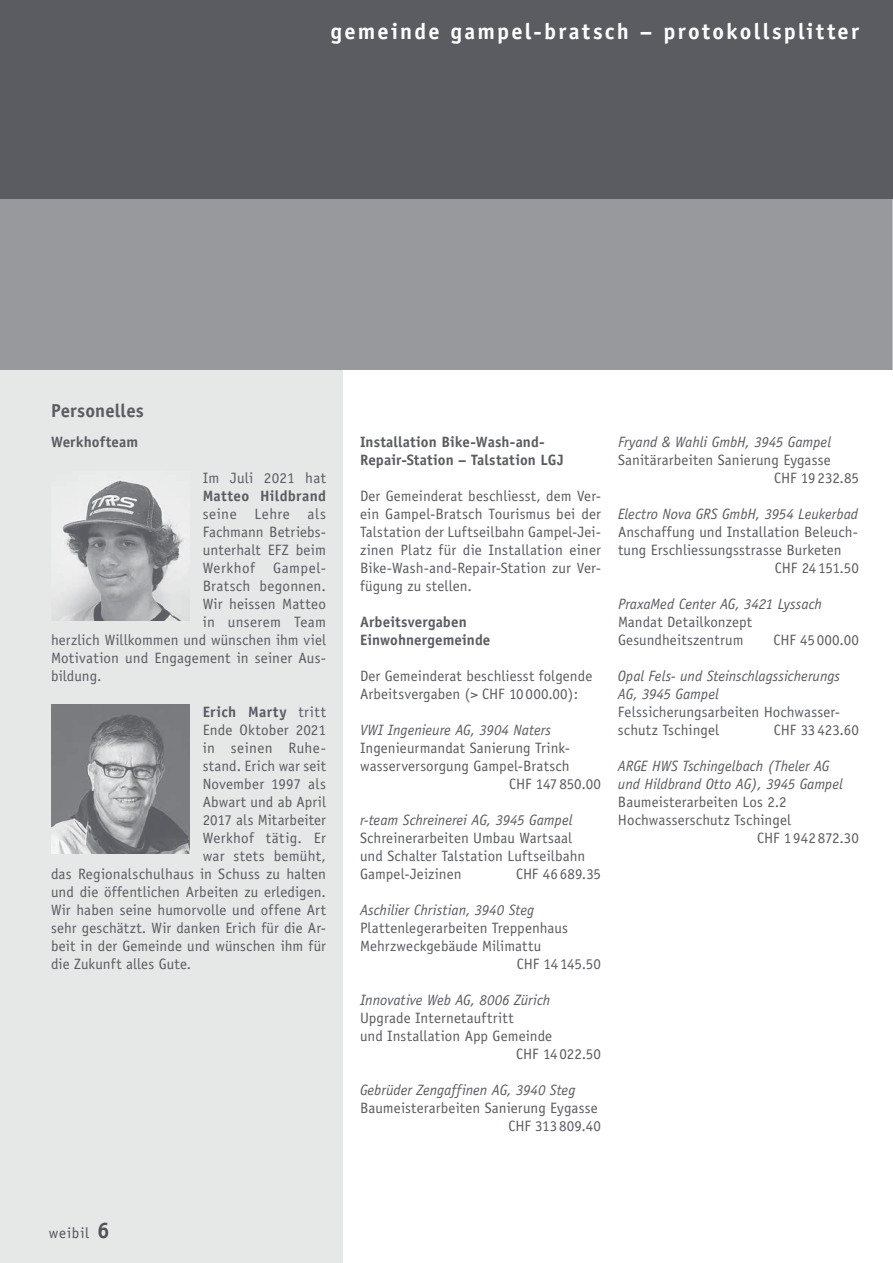
<style>
.page{position:relative;width:893px;height:1263px;background:#fff}
.page>*{position:absolute;margin:0;border:0;box-sizing:border-box;transform-origin:0 0}
.t1{font:700 22.5px "Officina Sans";letter-spacing:.1em;color:#fff}
.t2{font:700 18.75px "Officina Sans";letter-spacing:.01em;color:#5a5c61}
.t3{font:15px/18px "Officina Sans";letter-spacing:.005em;color:#5a5c61}
.t4{font:italic 15px/18px "Officina Sans";color:#5a5c61}
.t5{font:700 15px/18px "Officina Sans";letter-spacing:.01em;color:#5a5c61}
.t6{font:15px "Officina Sans";letter-spacing:.03em;color:#5a5c61}
.t7{font:15px "Officina Sans";letter-spacing:.035em;color:#5a5c61}
.t8{font:15px "Officina Sans";letter-spacing:.025em;color:#5a5c61}
.t9{font:15px "Officina Sans";letter-spacing:-.015em;color:#5a5c61}
.s1{font-weight:400}
.s2{font-weight:700;font-size:22.5px}
</style>
<div class="page">
<div style="left:0;top:0;width:893px;height:370px;background:#5a5c61"></div>
<div style="left:0;top:370px;width:343px;height:893px;background:#e6e7e7"></div>
<div style="left:0;top:200px;width:893px;height:170px;background:#98999c"></div>
<img style="left:54px;top:480px;width:134px;height:141px">
<img style="left:51px;top:704px;width:139px;height:150px">
<p class="t2" style="left:51px;top:399px;width:94px">Personelles</p>
<h1 class="t1" style="left:331px;top:17px;width:530px">gemeinde gampel-bratsch – protokollsplitter</h1>
<p class="t5" style="left:51px;top:432px;width:89px">Werkhofteam</p>
<p class="t3" style="left:203px;top:468px;width:125px">Im Juli 2021 hat</p>
<p class="t5" style="left:203px;top:486px;width:125px">Matteo Hildbrand</p>
<p class="t7" style="left:203px;top:505px;width:125px">seine Lehre als</p>
<p class="t3" style="left:203px;top:522px;width:125px">Fachmann Betriebs-</p>
<p class="t3" style="left:203px;top:540px;width:125px">unterhalt EFZ beim</p>
<p class="t6" style="left:203px;top:559px;width:125px">Werkhof Gampel-</p>
<p class="t3" style="left:203px;top:576px;width:125px">Bratsch begonnen.</p>
<p class="t3" style="left:203px;top:594px;width:125px">Wir heissen Matteo</p>
<p class="t3" style="left:203px;top:612px;width:125px">in unserem Team</p>
<p class="t3" style="left:51px;top:630px;width:276px">herzlich Willkommen und wünschen ihm viel</p>
<p class="t3" style="left:51px;top:648px;width:276px">Motivation und Engagement in seiner Aus-</p>
<p class="t3" style="left:51px;top:666px;width:52px">bildung.</p>
<p class="t5" style="left:203px;top:702px;width:125px">Erich Marty <span class="s1">tritt</span></p>
<p class="t3" style="left:203px;top:720px;width:125px">Ende Oktober 2021</p>
<p class="t8" style="left:203px;top:739px;width:125px">in seinen Ruhe-</p>
<p class="t3" style="left:203px;top:756px;width:125px">stand. Erich war seit</p>
<p class="t3" style="left:203px;top:774px;width:125px">November 1997 als</p>
<p class="t3" style="left:203px;top:792px;width:125px">Abwart und ab April</p>
<p class="t3" style="left:203px;top:810px;width:125px">2017 als Mitarbeiter</p>
<p class="t3" style="left:203px;top:828px;width:125px">Werkhof tätig. Er</p>
<p class="t3" style="left:203px;top:846px;width:125px">war stets bemüht,</p>
<p class="t3" style="left:51px;top:864px;width:276px">das Regionalschulhaus in Schuss zu halten</p>
<p class="t3" style="left:51px;top:882px;width:276px">und die öffentlichen Arbeiten zu erledigen.</p>
<p class="t3" style="left:51px;top:900px;width:276px">Wir haben seine humorvolle und offene Art</p>
<p class="t3" style="left:51px;top:918px;width:276px">sehr geschätzt. Wir danken Erich für die Ar-</p>
<p class="t3" style="left:51px;top:936px;width:276px">beit in der Gemeinde und wünschen ihm für</p>
<p class="t3" style="left:51px;top:954px;width:142px">die Zukunft alles Gute.</p>
<p class="t5" style="left:360px;top:432px;width:205px">Installation Bike-Wash-and-<br>Repair-Station – Talstation LGJ</p>
<p class="t3" style="left:360px;top:486px;width:242px;text-align:justify">Der Gemeinderat beschliesst, dem Ver&shy;ein Gampel-Bratsch Tourismus bei der Talstation der Luftseilbahn Gampel-Jei&shy;zinen Platz für die Installation einer Bike-Wash-and-Repair-Station zur Ver&shy;fügung zu stellen.</p>
<p class="t5" style="left:360px;top:612px;width:132px">Arbeitsvergaben<br>Einwohnergemeinde</p>
<p class="t3" style="left:360px;top:666px;width:234px">Der Gemeinderat beschliesst folgende<br>Arbeitsvergaben (&gt; CHF 10000.00):</p>
<p class="t4" style="left:360px;top:720px;width:192px">VWI Ingenieure AG, 3904 Naters</p>
<p class="t3" style="left:360px;top:738px;width:210px">Ingenieurmandat Sanierung Trink-</p>
<p class="t3" style="left:360px;top:756px;width:211px">wasserversorgung Gampel-Bratsch</p>
<p class="t3" style="left:509px;top:774px;width:93px">CHF 147 850.00</p>
<p class="t4" style="left:360px;top:810px;width:214px">r-team Schreinerei AG, 3945 Gampel</p>
<p class="t3" style="left:360px;top:828px;width:227px">Schreinerarbeiten Umbau Wartsaal und Schalter Talstation Luftseilbahn<br>Gampel-Jeizinen</p>
<p class="t3" style="left:516px;top:864px;width:86px">CHF 46689.35</p>
<p class="t4" style="left:360px;top:900px;width:175px">Aschilier Christian, 3940 Steg</p>
<p class="t3" style="left:360px;top:918px;width:210px">Plattenlegerarbeiten Treppenhaus</p>
<p class="t3" style="left:360px;top:936px;width:183px">Mehrzweckgebäude Milimattu</p>
<p class="t9" style="left:517px;top:955px;width:86px">CHF 14145.50</p>
<p class="t4" style="left:360px;top:990px;width:192px">Innovative Web AG, 8006 Zürich</p>
<p class="t3" style="left:360px;top:1008px;width:155px">Upgrade Internetauftritt</p>
<p class="t3" style="left:360px;top:1026px;width:194px">und Installation App Gemeinde</p>
<p class="t3" style="left:516px;top:1044px;width:86px">CHF 14 022.50</p>
<p class="t4" style="left:360px;top:1080px;width:217px">Gebrüder Zengaffinen AG, 3940 Steg</p>
<p class="t3" style="left:360px;top:1098px;width:242px;text-align:right">Baumeisterarbeiten Sanierung Eygasse<br>CHF 313809.40</p>
<p class="t4" style="left:618px;top:432px;width:214px">Fryand &amp; Wahli GmbH, 3945 Gampel</p>
<p class="t3" style="left:774px;top:450px;width:86px;text-indent:-156px">Sanitärarbeiten Sanierung Eygasse<br>CHF 19 232.85</p>
<p class="t4" style="left:618px;top:504px;width:242px">Electro Nova GRS GmbH, 3954 Leukerbad</p>
<p class="t3" style="left:618px;top:522px;width:242px">Anschaffung und Installation Beleuch-</p>
<p class="t3" style="left:618px;top:540px;width:225px">tung Erschliessungsstrasse Burketen</p>
<p class="t3" style="left:775px;top:558px;width:86px">CHF 24 151.50</p>
<p class="t4" style="left:618px;top:594px;width:206px">PraxaMed Center AG, 3421 Lyssach</p>
<p class="t3" style="left:618px;top:612px;width:136px">Mandat Detailkonzept<br>Gesundheitszentrum</p>
<p class="t3" style="left:773px;top:630px;width:87px">CHF 45000.00</p>
<p class="t4" style="left:618px;top:666px;width:223px">Opal Fels- und Steinschlagssicherungs<br>AG, 3945 Gampel</p>
<p class="t3" style="left:618px;top:702px;width:224px">Felssicherungsarbeiten Hochwasser&shy;schutz Tschingel</p>
<p class="t3" style="left:774px;top:720px;width:87px">CHF 33 423.60</p>
<p class="t4" style="left:618px;top:756px;width:226px">ARGE HWS Tschingelbach (Theler AG und Hildbrand Otto AG), 3945 Gampel</p>
<p class="t3" style="left:618px;top:792px;width:170px">Baumeisterarbeiten Los 2.2</p>
<p class="t3" style="left:618px;top:810px;width:174px">Hochwasserschutz Tschingel</p>
<p class="t3" style="left:757px;top:828px;width:103px">CHF 1942 872.30</p>
<p class="t3" style="left:49px;top:1224px;width:62px">weibil <span class="s2">6</span></p>
</div>
